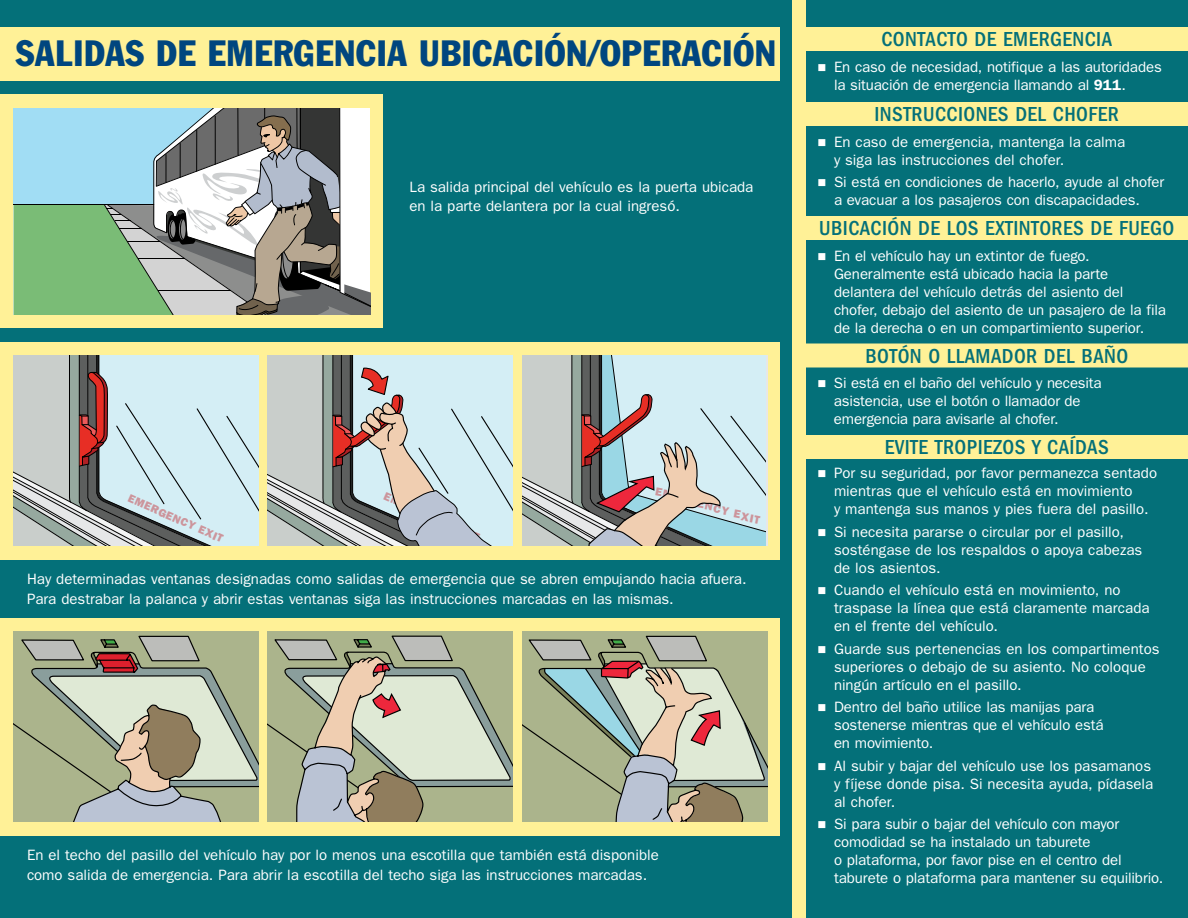
<style>
.page{position:relative;width:1188px;height:918px;background:#047079}
.page>*{position:absolute;margin:0;border:0;box-sizing:border-box;transform-origin:0 0}
.t1{font:condensed 36px "Franklin Gothic";letter-spacing:.02em;color:#00467f}
.t2{font:500 condensed 21px "Franklin Gothic";letter-spacing:.02em;color:#047079}
.t3{font:15px/18px "Franklin Gothic";color:#fff}
.t4{font:800 11.55px "Franklin Gothic";color:rgb(195 38 45/.45)}
.t5{font:800 11.4px "Franklin Gothic";color:rgb(195 38 45/.45)}
.s1{font-weight:600}
</style>
<div class="page">
<div style="left:0;top:27px;width:780px;height:54px;background:#fff197"></div>
<div style="left:0;top:94px;width:382px;height:234px;background:#fff197"></div>
<svg style="left:14px;top:108px;width:356px;height:207px;background:#98b0a7"></svg>
<div style="left:0;top:342px;width:780px;height:218px;background:#fff197"></div>
<svg style="left:14px;top:356px;width:245px;height:190px;background:#bcc8cb"></svg>
<svg style="left:268px;top:356px;width:245px;height:190px;background:#bbc3c4"></svg>
<svg style="left:522px;top:356px;width:244px;height:190px;background:#b8c2c3"></svg>
<div style="left:0;top:618px;width:780px;height:218px;background:#fff197"></div>
<div style="left:14px;top:632px;width:245px;height:190px;background:#abb48c"></div>
<svg style="left:20px;top:635px;width:239px;height:187px;background:#acb099"></svg>
<div style="left:268px;top:632px;width:245px;height:190px;background:#abb48c"></div>
<svg style="left:273px;top:635px;width:240px;height:187px;background:#b1b49e"></svg>
<div style="left:522px;top:632px;width:245px;height:190px;background:#abb48c"></div>
<svg style="left:528px;top:635px;width:239px;height:187px;background:#adb19a"></svg>
<div style="left:792px;top:27px;width:396px;height:24px;background:#fff197"></div>
<div style="left:792px;top:102px;width:396px;height:24px;background:#fff197"></div>
<div style="left:792px;top:216px;width:396px;height:24px;background:#fff197"></div>
<div style="left:792px;top:344px;width:396px;height:24px;background:#fff197"></div>
<div style="left:792px;top:435px;width:396px;height:24px;background:#fff197"></div>
<div style="left:792px;top:0;width:14px;height:918px;background:#fff197"></div>
<h1 class="t1" style="left:16px;top:31px;width:762px">SALIDAS DE EMERGENCIA UBICACIÓN/OPERACIÓN</h1>
<h2 class="t2" style="left:881px;top:27px;width:232px">CONTACTO DE EMERGENCIA</h2>
<p class="t3" style="left:834px;top:58px;width:329px;text-indent:-17px">■ En caso de necesidad, notifique a las autoridades la situación de emergencia llamando al <span class="s1">911</span>.</p>
<h2 class="t2" style="left:875px;top:102px;width:246px">INSTRUCCIONES DEL CHOFER</h2>
<p class="t3" style="left:834px;top:133px;width:293px;text-indent:-17px">■ En caso de emergencia, mantenga la calma y siga las instrucciones del chofer.</p>
<p class="t3" style="left:818px;top:173px;width:348px;text-align:center">■ Si está en condiciones de hacerlo, ayude al chofer a evacuar a los pasajeros con discapacidades.</p>
<h2 class="t2" style="left:819px;top:216px;width:357px">UBICACIÓN DE LOS EXTINTORES DE FUEGO</h2>
<p class="t3" style="left:834px;top:247px;width:333px;text-indent:-17px">■ En el vehículo hay un extintor de fuego.<br>Generalmente está ubicado hacia la parte delantera del vehículo detrás del asiento del chofer, debajo del asiento de un pasajero de la fila de la derecha o en un compartimiento superior.</p>
<h2 class="t2" style="left:865px;top:344px;width:264px">BOTÓN O LLAMADOR DEL BAÑO</h2>
<p class="t3" style="left:834px;top:374px;width:269px;text-indent:-16px">■ Si está en el baño del vehículo y necesita asistencia, use el botón o llamador de emergencia para avisarle al chofer.</p>
<h2 class="t2" style="left:885px;top:435px;width:226px">EVITE TROPIEZOS Y CAÍDAS</h2>
<p class="t3" style="left:818px;top:464px;width:341px;text-align:center">■ Por su seguridad, por favor permanezca sentado mientras que el vehículo está en movimiento<br>y mantenga sus manos y pies fuera del pasillo.</p>
<p class="t3" style="left:834px;top:523px;width:310px;text-indent:-17px">■ Si necesita pararse o circular por el pasillo, sosténgase de los respaldos o apoya cabezas de los asientos.</p>
<p class="t3" style="left:834px;top:581px;width:317px;text-indent:-17px">■ Cuando el vehículo está en movimiento, no traspase la línea que está claramente marcada en el frente del vehículo.</p>
<p class="t3" style="left:834px;top:640px;width:327px;text-indent:-17px">■ Guarde sus pertenencias en los compartimentos superiores o debajo de su asiento. No coloque ningún artículo en el pasillo.</p>
<p class="t3" style="left:834px;top:698px;width:271px;text-indent:-17px">■ Dentro del baño utilice las manijas para sostenerse mientras que el vehículo está en movimiento.</p>
<p class="t3" style="left:834px;top:757px;width:321px;text-indent:-17px">■ Al subir y bajar del vehículo use los pasamanos y fíjese donde pisa. Si necesita ayuda, pídasela al chofer.</p>
<p class="t3" style="left:834px;top:815px;width:331px;text-indent:-17px">■ Si para subir o bajar del vehículo con mayor comodidad se ha instalado un taburete<br>o plataforma, por favor pise en el centro del taburete o plataforma para mantener su equilibrio.</p>
<p class="t3" style="left:410px;top:177px;width:345px;line-height:19.5px">La salida principal del vehículo es la puerta ubicada en la parte delantera por la cual ingresó.</p>
<p class="t5" style="left:132px;top:491px;width:104px;rotate:24deg">EMERGENCY EXIT</p>
<p class="t4" style="left:656px;top:489px;width:109px;rotate:11deg">EMERGENCY EXIT</p>
<p class="t3" style="left:27px;top:570px;width:721px;line-height:19.5px">Hay determinadas ventanas designadas como salidas de emergencia que se abren empujando hacia afuera.<br>Para destrabar la palanca y abrir estas ventanas siga las instrucciones marcadas en las mismas.</p>
<p class="t3" style="left:27px;top:846px;width:633px;line-height:19.5px">En el techo del pasillo del vehículo hay por lo menos una escotilla que también está disponible como salida de emergencia. Para abrir la escotilla del techo siga las instrucciones marcadas.</p>
</div>
